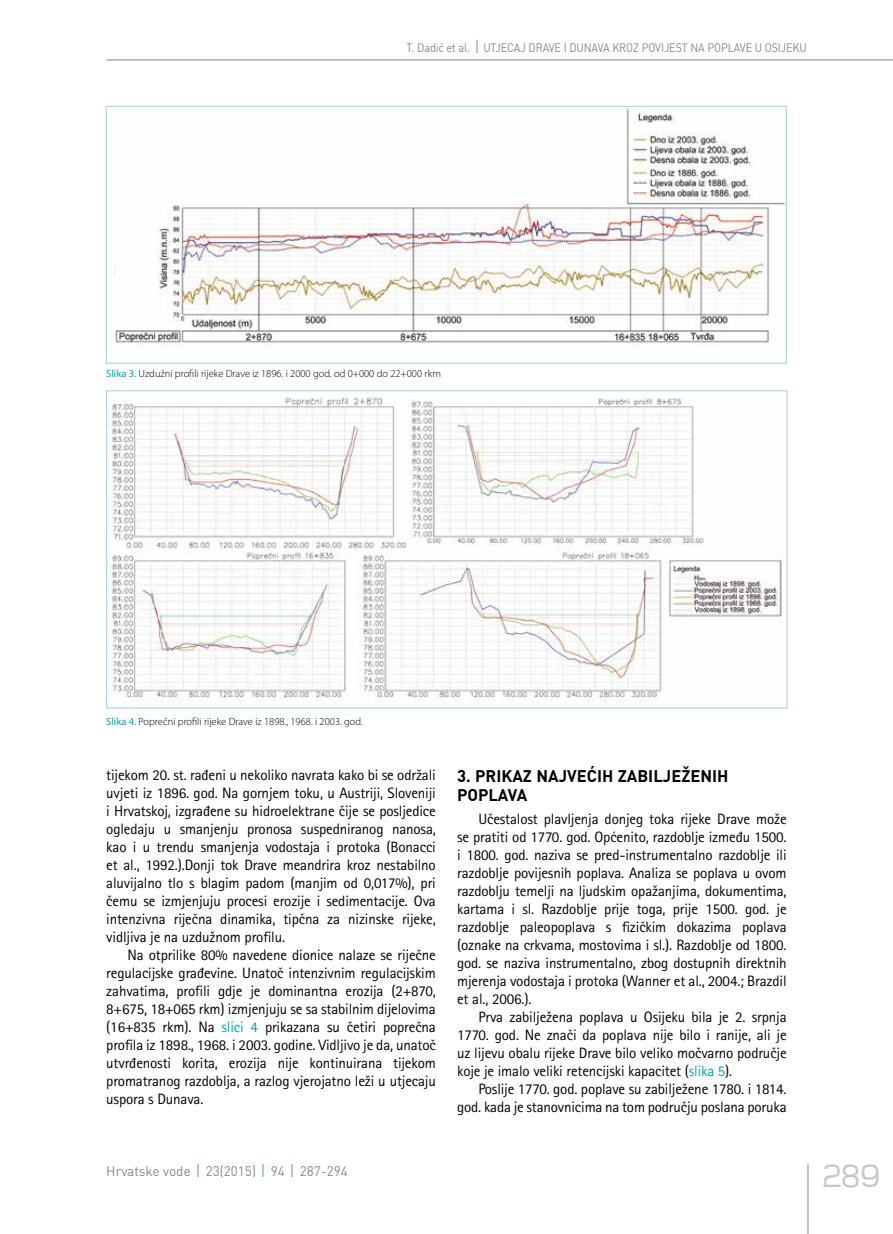
<style>
.page{position:relative;width:893px;height:1234px;background:#fff}
.page>*{position:absolute;margin:0;border:0;box-sizing:border-box;transform-origin:0 0}
.t1{font:300 36px "Teen";color:#c6c7c8}
.t2{font:700 16.5px/19.5px "DIN";color:#000}
.t3{font:15px/18px "Rotis Sans Serifklemy";letter-spacing:-.01em;color:#000;text-align:justify}
.t4{font:13.5px "DIN";color:#87888a}
.t5{font:12px "DIN";letter-spacing:-.01em;color:#87888a;scale:.91 1}
.t6{font:300 10.5px "Myriad Pro";color:#000}
.s1{font-weight:400;color:#00a5b7}
.s2{color:#00a5b7}
</style>
<div class="page">
<hr style="left:808px;top:1164px;width:1px;height:69px;background:#87888a">
<svg style="left:198px;top:1164px;width:1px;height:12px"></svg>
<svg style="left:263px;top:1164px;width:1px;height:12px"></svg>
<svg style="left:292px;top:1164px;width:1px;height:12px"></svg>
<hr style="left:106px;top:60px;width:787px;height:1px;background:#87888a">
<svg style="left:476px;top:40px;width:1px;height:13px"></svg>
<img style="left:115px;top:108px;width:670px;height:240px">
<div style="left:106px;top:106px;width:681px;height:257px;border:1px solid #a2d1d9"></div>
<img style="left:108px;top:392px;width:674px;height:311px">
<p class="t5" style="left:407px;top:39px;width:441px">T. DADIĆ ET AL. UTJ ECAJ DRAVE I DUNAVA KROZ POVIJ EST NA POPLAVE U OS IJ EKU</p>
<p class="t6" style="left:106px;top:367px;width:336px"><span class="s1">Slika 3.</span> Uzdužni profili rijeke Drave iz 1896. i 2000 god. od 0+000 do 22+000 rkm</p>
<p class="t6" style="left:106px;top:715px;width:258px"><span class="s1">Slika 4.</span> Poprečni profili rijeke Drave iz 1898., 1968. i 2003. god.</p>
<p class="t3" style="left:106px;top:765px;width:331px">tijekom 20. st. rađeni u nekoliko navrata kako bi se održali uvjeti iz 1896. god. Na gornjem toku, u Austriji, Sloveniji i Hrvatskoj, izgrađene su hidroelektrane čije se posljedice ogledaju u smanjenju pronosa suspedniranog nanosa, kao i u trendu smanjenja vodostaja i protoka (Bonacci et al., 1992.).Donji tok Drave meandrira kroz nestabilno aluvijalno tlo s blagim padom (manjim od 0,017%), pri čemu se izmjenjuju procesi erozije i sedimentacije. Ova intenzivna riječna dinamika, tipčna za nizinske rijeke, vidljiva je na uzdužnom profilu.</p>
<p class="t3" style="left:106px;top:945px;width:331px;text-indent:21px">Na otprilike 80% navedene dionice nalaze se riječne regulacijske građevine. Unatoč intenzivnim regulacijskim zahvatima, profili gdje je dominantna erozija (2+870, 8+675, 18+065 rkm) izmjenjuju se sa stabilnim dijelovima (16+835 rkm). Na <span class="s2">slici 4</span> prikazana su četiri poprečna profila iz 1898., 1968. i 2003. godine. Vidljivo je da, unatoč utvrđenosti korita, erozija nije kontinuirana tijekom promatranog razdoblja, a razlog vjerojatno leži u utjecaju uspora s Dunava.</p>
<p class="t4" style="left:106px;top:1161px;width:243px">HRVATSKE VODE 23(2015) 94 287-294</p>
<p class="t2" style="left:457px;top:765px;width:273px">3. PRIKAZ NAJVEĆIH ZABILJEŽENIH<br>POPLAVA</p>
<p class="t3" style="left:457px;top:809px;width:331px;text-indent:21px">Učestalost plavljenja donjeg toka rijeke Drave može se pratiti od 1770. god. Općenito, razdoblje između 1500. i 1800. god. naziva se pred-instrumentalno razdoblje ili razdoblje povijesnih poplava. Analiza se poplava u ovom razdoblju temelji na ljudskim opažanjima, dokumentima, kartama i sl. Razdoblje prije toga, prije 1500. god. je razdoblje paleopoplava s fizičkim dokazima poplava (oznake na crkvama, mostovima i sl.). Razdoblje od 1800. god. se naziva instrumentalno, zbog dostupnih direktnih mjerenja vodostaja i protoka (Wanner et al., 2004.; Brazdil et al., 2006.).</p>
<p class="t3" style="left:457px;top:1007px;width:331px;text-indent:21px">Prva zabilježena poplava u Osijeku bila je 2. srpnja 1770. god. Ne znači da poplava nije bilo i ranije, ali je uz lijevu obalu rijeke Drave bilo veliko močvarno područje koje je imalo veliki retencijski kapacitet (<span class="s2">slika 5</span>).</p>
<p class="t3" style="left:457px;top:1079px;width:331px;text-align:right">Poslije 1770. god. poplave su zabilježene 1780. i 1814. god. kada je stanovnicima na tom području poslana poruka</p>
<h1 class="t1" style="left:821px;top:1156px;width:61px">289</h1>
</div>
